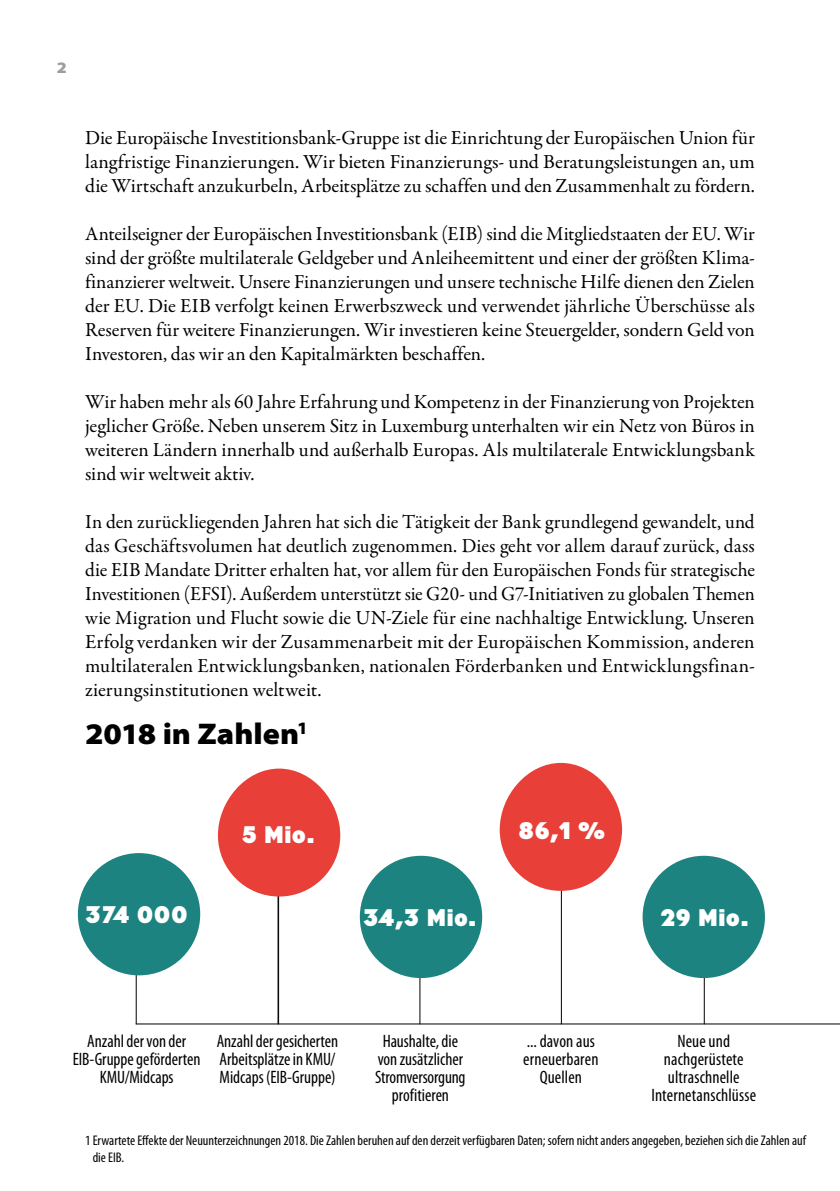
<style>
.page{position:relative;width:840px;height:1191px;background:#fff}
.page>*{position:absolute;margin:0;border:0;box-sizing:border-box;transform-origin:0 0}
.t1{font:900 semi-expanded 30px "Myriad Pro";color:#000}
.t2{font:800 24px "Ministry";color:#fff}
.t3{font:20px/24px "Garamond Premr Pro";letter-spacing:-.005em;color:#000;text-align:justify}
.t4{font:condensed 18px/18px "Myriad Pro";color:#000;text-align:center}
.t5{font:900 16px "Myriad Pro";color:#9d9d9c;scale:1.09 1}
.t6{font:condensed 14px/16.8px "Myriad Pro";color:#000}
</style>
<div class="page">
<hr style="left:136px;top:947px;width:1px;height:77px;background:#000">
<hr style="left:278px;top:824px;width:1px;height:200px;background:#000">
<hr style="left:277px;top:824px;width:1px;height:200px;background:#000">
<hr style="left:419px;top:903px;width:1px;height:121px;background:#000">
<hr style="left:560px;top:818px;width:1px;height:206px;background:#000">
<hr style="left:703px;top:903px;width:1px;height:121px;background:#000">
<hr style="left:136px;top:1023px;width:703px;height:1px;background:#000">
<div style="left:78px;top:853px;width:122px;height:122px;background:#1c8380;border-radius:50%"></div>
<div style="left:218px;top:768px;width:122px;height:128px;background:#e83f38;border-radius:50%"></div>
<div style="left:359px;top:855px;width:123px;height:123px;background:#1c8380;border-radius:50%"></div>
<div style="left:499px;top:763px;width:122px;height:128px;background:#e83f38;border-radius:50%"></div>
<div style="left:642px;top:855px;width:122px;height:123px;background:#1c8380;border-radius:50%"></div>
<p class="t5" style="left:57px;top:58px;width:11px">2</p>
<p class="t3" style="left:85px;top:126px;width:671px">Die Europäische Investitionsbank-Gruppe ist die Einrichtung der Europäischen Union für langfristige Finanzierungen. Wir bieten Finanzierungs- und Beratungsleistungen an, um die Wirtschaft anzukurbeln, Arbeitsplätze zu schaffen und den Zusammenhalt zu fördern.</p>
<p class="t3" style="left:85px;top:222px;width:670px">Anteilseigner der Europäischen Investitionsbank (EIB) sind die Mitgliedstaaten der EU. Wir sind der größte multilaterale Geldgeber und Anleiheemittent und einer der größten Klima&shy;finanzierer weltweit. Unsere Finanzierungen und unsere technische Hilfe dienen den Zielen der EU. Die EIB verfolgt keinen Erwerbszweck und verwendet jährliche Überschüsse als Reserven für weitere Finanzierungen. Wir investieren keine Steuergelder, sondern Geld von Investoren, das wir an den Kapitalmärkten beschaffen.</p>
<p class="t3" style="left:85px;top:390px;width:671px">Wir haben mehr als 60 Jahre Erfahrung und Kompetenz in der Finanzierung von Projekten jeglicher Größe. Neben unserem Sitz in Luxemburg unterhalten wir ein Netz von Büros in weiteren Ländern innerhalb und außerhalb Europas. Als multilaterale Entwicklungsbank sind wir weltweit aktiv.</p>
<p class="t3" style="left:85px;top:510px;width:671px">In den zurückliegenden Jahren hat sich die Tätigkeit der Bank grundlegend gewandelt, und das Geschäftsvolumen hat deutlich zugenommen. Dies geht vor allem darauf zurück, dass die EIB Mandate Dritter erhalten hat, vor allem für den Europäischen Fonds für strategische Investitionen (EFSI). Außerdem unterstützt sie G20- und G7-Initiativen zu globalen Themen wie Migration und Flucht sowie die UN-Ziele für eine nachhaltige Entwicklung. Unseren Erfolg verdanken wir der Zusammenarbeit mit der Europäischen Kommission, anderen multilateralen Entwicklungsbanken, nationalen Förderbanken und Entwicklungsfinan&shy;zierungsinstitutionen weltweit.</p>
<h1 class="t1" style="left:85px;top:717px;width:224px">2018 in Zahlen<sup>1</sup></h1>
<p class="t2" style="left:85px;top:898px;width:105px">374 000</p>
<p class="t2" style="left:241px;top:818px;width:75px">5 Mio.</p>
<p class="t2" style="left:363px;top:901px;width:115px">34,3 Mio.</p>
<p class="t2" style="left:518px;top:814px;width:89px">86,1 %</p>
<p class="t2" style="left:660px;top:901px;width:90px">29 Mio.</p>
<p class="t4" style="left:73px;top:1032px;width:129px">Anzahl der von der<br>EIB-Gruppe geförderten<br>KMU/Midcaps</p>
<p class="t4" style="left:216px;top:1032px;width:123px;text-align:left">Anzahl der gesicherten<br>Arbeitsplätze in KMU/<br>Midcaps (EIB-Gruppe)</p>
<p class="t4" style="left:375px;top:1032px;width:92px">Haushalte, die von zusätzlicher<br>Stromversorgung profitieren</p>
<p class="t4" style="left:523px;top:1032px;width:77px">... davon aus erneuerbaren<br>Quellen</p>
<p class="t4" style="left:651px;top:1032px;width:106px">Neue und nachgerüstete ultraschnelle<br>Internetanschlüsse</p>
<p class="t6" style="left:93px;top:1132px;width:714px;text-indent:-8px">1 Erwartete Effekte der Neuunterzeichnungen 2018. Die Zahlen beruhen auf den derzeit verfügbaren Daten; sofern nicht anders angegeben, beziehen sich die Zahlen auf die EIB.</p>
</div>
